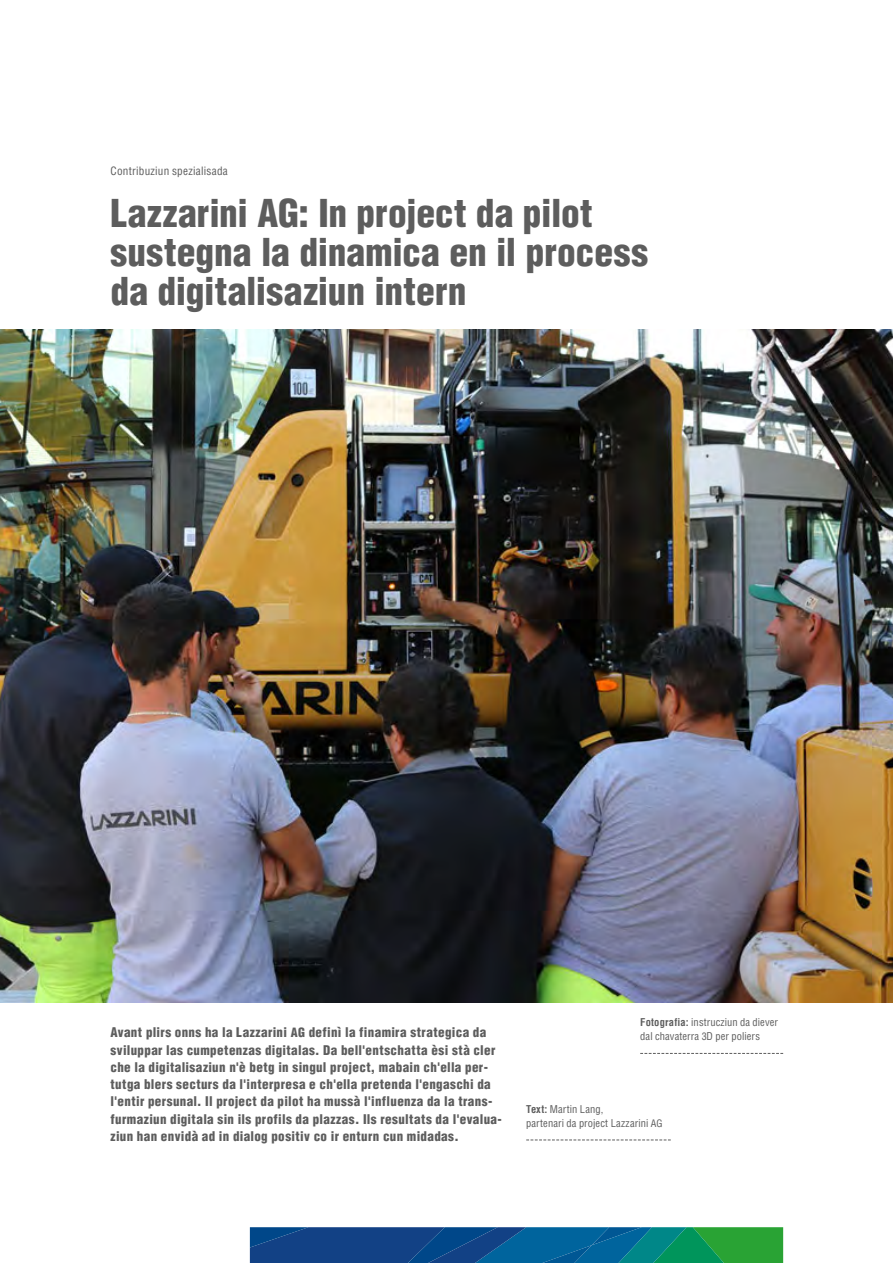
<style>
.page{position:relative;width:893px;height:1263px;background:#fff}
.page>*{position:absolute;margin:0;border:0;box-sizing:border-box;transform-origin:0 0}
.t1{font:900 condensed 37.5px/39px "Helvetica LT Std";color:#5d5d5d}
.t2{font:900 condensed 13.05px/17.2px "Helvetica LT Std";letter-spacing:.03em;color:#5d5d5d}
.t3{font:condensed 11.25px "Helvetica LT Std";letter-spacing:.02em;color:#5d5d5d}
.t4{font:condensed 10.5px/14.2px "Helvetica LT Std";letter-spacing:.01em;color:#5d5d5d}
.s1{font-size:12.6px}
.s2{font-weight:700}
.s3{font-size:10.05px}
</style>
<div class="page">
<svg style="left:250px;top:1227px;width:533px;height:36px;background:#0e637e"></svg>
<img style="left:0;top:330px;width:893px;height:673px">
<svg style="left:526px;top:1140px;width:145px;height:1px"></svg>
<svg style="left:640px;top:1053px;width:143px;height:1px"></svg>
<p class="t3" style="left:111px;top:164px;width:119px">Contribuziun spezialisada</p>
<h1 class="t1" style="left:111px;top:193px;width:539px">Lazzarini AG: In project da pilot sustegna la dinamica en il process da digitalisaziun intern</h1>
<p class="t2" style="left:111px;top:1024px;width:393px">Avant plirs onns ha la Lazzarini <span class="s1">AG</span> definì la finamira strategica da sviluppar las cumpetenzas digitalas. Da bell'entschatta èsi stà cler che la digitalisaziun n'è betg in singul project, mabain ch'ella per&shy;tutga blers secturs da l'interpresa e ch'ella pretenda l'engaschi da l'entir persunal. Il project da pilot ha mussà l'influenza da la trans&shy;furmaziun digitala sin ils profils da plazzas. Ils resultats da l'evalua&shy;ziun han envidà ad in dialog positiv co ir enturn cun midadas.</p>
<p class="t4" style="left:640px;top:1015px;width:139px"><span class="s2">Fotografia:</span> instrucziun da diever dal chavaterra <span class="s3">3</span>D per poliers</p>
<p class="t4" style="left:526px;top:1102px;width:138px"><span class="s2">Text:</span> Martin Lang,<br>partenari da project Lazzarini <span class="s3">AG</span></p>
</div>
